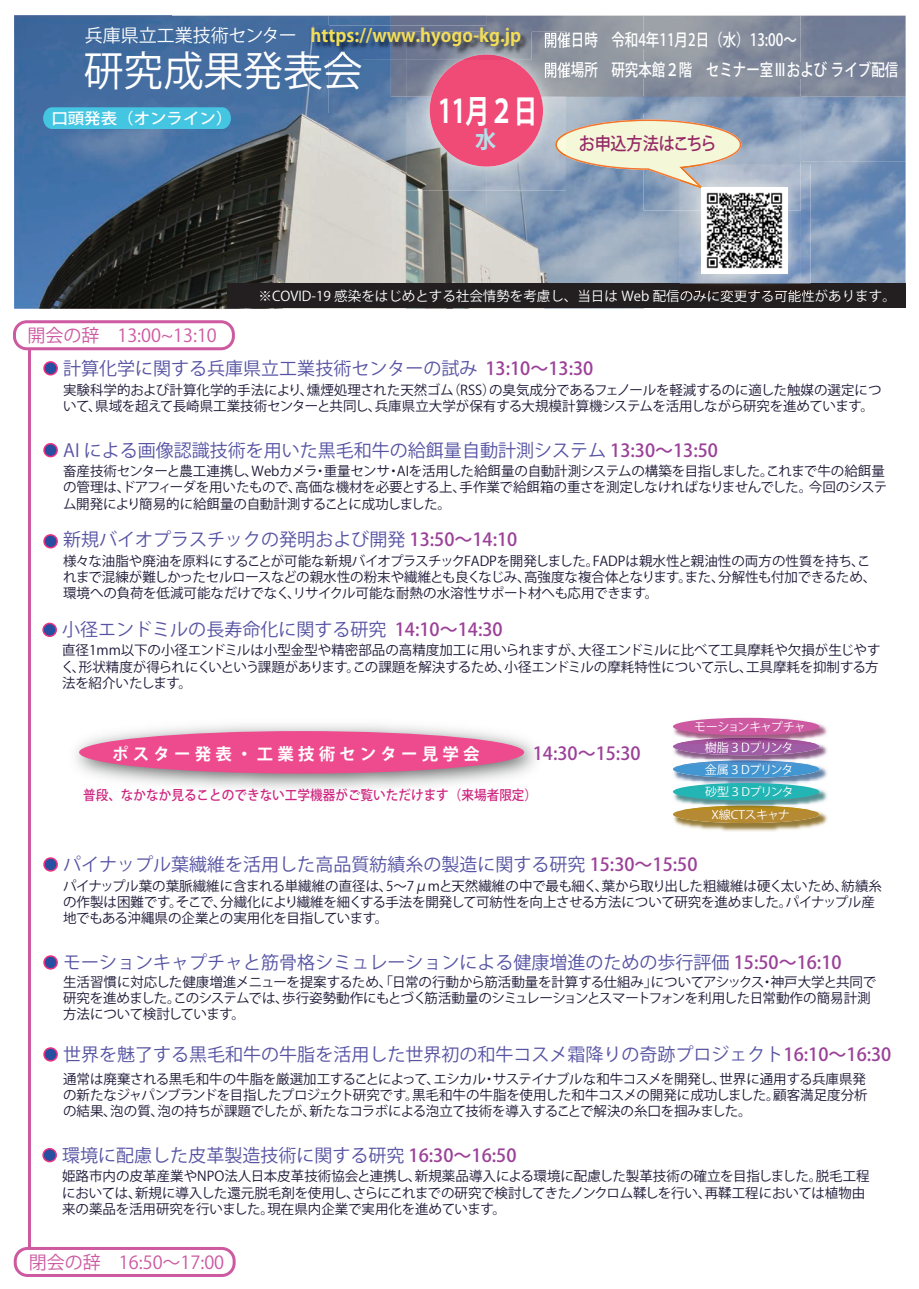
<style>
.page{position:relative;width:919px;height:1289px;background:#fff}
.page>*{position:absolute;margin:0;border:0;box-sizing:border-box;transform-origin:0 0}
.t1{font:41.1px "Koz Go Pro";color:#fff}
.t2{font:700 32.25px "Koz Go Pro";color:#fff;scale:.74 1}
.t3{font:700 23.1px "Koz Go Pro";color:#b3e1e9;scale:.91 1}
.t4{font:18px "Koz Go Pro";color:#5653a3}
.t5{font:18px "Koz Go Pro";color:#cd59a1}
.t6{font:700 18px "Koz Go Pro";color:#f1dd58}
.t7{font:18px "Koz Go Pro";color:#fff}
.t8{font:500 18px "Koz Go Pro";color:#9b4198}
.t9{font:500 17.7px "Koz Go Pro";letter-spacing:-.02em;color:#952a67;scale:.91 1}
.t10{font:500 16.95px "Koz Go Pro";color:#fff;scale:.8 1}
.t11{font:700 16.5px "Koz Go Pro";letter-spacing:.25em;color:#fff}
.t12{font:500 15.45px "Koz Go Pro";color:#fff;scale:1.06 1}
.t13{font:13.5px/16.2px "Koz Go Pro";letter-spacing:-.01em;color:#1e1837}
.t14{font:13.5px "Koz Go Pro";color:#fff}
.t15{font:500 13.5px "Koz Go Pro";color:#ce2680;scale:.93 1}
.t16{font:11.55px "Koz Go Pro";letter-spacing:-.05em;color:#fff;scale:1.04 1}
.t17{font:11.55px "Koz Go Pro";letter-spacing:-.1em;color:#fff;scale:1.04 1}
.t18{font:11.55px "Koz Go Pro";letter-spacing:-.03em;color:#fff;scale:1.04 1}
.s1{font-weight:500;color:#9b4198}
</style>
<div class="page">
<img style="left:14px;top:16px;width:393px;height:97px">
<img style="left:541px;top:97px;width:259px;height:16px">
<img style="left:800px;top:97px;width:105px;height:187px">
<img style="left:14px;top:113px;width:786px;height:195px">
<img style="left:391px;top:16px;width:514px;height:81px">
<img style="left:566px;top:62px;width:246px;height:16px">
<img style="left:566px;top:32px;width:230px;height:16px">
<div style="left:227px;top:284px;width:678px;height:24px;background:#231f20"></div>
<svg style="left:566px;top:119px;width:175px;height:70px;background:#d1d4c6"></svg>
<img style="left:76px;top:725px;width:460px;height:64px">
<div style="left:79px;top:731px;width:445px;height:42px;background:#ee4b8f;border-radius:50%"></div>
<svg style="left:43px;top:107px;width:188px;height:22px;background:#44c1df"></svg>
<img style="left:407px;top:97px;width:24px;height:16px">
<img style="left:407px;top:113px;width:159px;height:77px">
<img style="left:407px;top:60px;width:54px;height:37px">
<img style="left:511px;top:31px;width:55px;height:66px">
<img style="left:555px;top:133px;width:11px;height:23px">
<img style="left:545px;top:62px;width:21px;height:16px">
<img style="left:545px;top:32px;width:21px;height:16px">
<div style="left:429px;top:55px;width:114px;height:112px;background:#f04b77;border-radius:50%"></div>
<div style="left:44px;top:444px;width:13px;height:12px;background:#264ea1;border-radius:50%"></div>
<div style="left:43px;top:443px;width:15px;height:14px;border:2px solid #ee317f;border-radius:50%"></div>
<div style="left:44px;top:535px;width:13px;height:12px;background:#264ea1;border-radius:50%"></div>
<div style="left:43px;top:534px;width:15px;height:14px;border:2px solid #ee317f;border-radius:50%"></div>
<div style="left:44px;top:362px;width:13px;height:13px;background:#264ea1;border-radius:50%"></div>
<div style="left:43px;top:361px;width:15px;height:14px;border:2px solid #ee317f;border-radius:50%"></div>
<div style="left:43px;top:1148px;width:13px;height:13px;background:#264ea1;border-radius:50%"></div>
<div style="left:42px;top:1147px;width:15px;height:15px;border:2px solid #ee317f;border-radius:50%"></div>
<div style="left:44px;top:956px;width:13px;height:12px;background:#264ea1;border-radius:50%"></div>
<div style="left:43px;top:955px;width:15px;height:14px;border:2px solid #ee317f;border-radius:50%"></div>
<div style="left:44px;top:1047px;width:13px;height:13px;background:#264ea1;border-radius:50%"></div>
<div style="left:43px;top:1047px;width:15px;height:14px;border:2px solid #ee317f;border-radius:50%"></div>
<div style="left:44px;top:858px;width:13px;height:12px;background:#264ea1;border-radius:50%"></div>
<div style="left:43px;top:857px;width:15px;height:14px;border:2px solid #ee317f;border-radius:50%"></div>
<div style="left:43px;top:623px;width:13px;height:13px;background:#264ea1;border-radius:50%"></div>
<div style="left:42px;top:622px;width:15px;height:15px;border:2px solid #ee317f;border-radius:50%"></div>
<img style="left:309px;top:25px;width:177px;height:35px">
<img style="left:486px;top:25px;width:45px;height:6px">
<img style="left:309px;top:52px;width:20px;height:8px">
<img style="left:329px;top:52px;width:32px;height:8px">
<img style="left:407px;top:31px;width:124px;height:29px">
<img style="left:462px;top:55px;width:48px;height:5px">
<img style="left:673px;top:722px;width:155px;height:110px">
<div style="left:673px;top:760px;width:146px;height:17px;background:#4296d1;border-radius:50%"></div>
<div style="left:673px;top:805px;width:146px;height:18px;background:#b58a33;border-radius:50%"></div>
<img style="left:680px;top:760px;width:131px;height:5px">
<img style="left:705px;top:763px;width:86px;height:2px">
<div style="left:673px;top:737px;width:146px;height:18px;background:#9f5da6;border-radius:50%"></div>
<img style="left:673px;top:804px;width:155px;height:6px">
<img style="left:681px;top:805px;width:129px;height:5px">
<img style="left:711px;top:809px;width:78px;height:1px">
<div style="left:673px;top:783px;width:146px;height:17px;background:#23b5b4;border-radius:50%"></div>
<img style="left:673px;top:736px;width:155px;height:8px">
<img style="left:675px;top:737px;width:141px;height:7px">
<img style="left:705px;top:741px;width:86px;height:3px">
<div style="left:673px;top:717px;width:146px;height:18px;background:#cd59a1;border-radius:50%"></div>
<hr style="left:28px;top:349px;width:2px;height:899px;background:#cd59a1">
<div style="left:13px;top:320px;width:222px;height:30px;border:3px solid #cd59a1;border-radius:12px"></div>
<div style="left:14px;top:1246px;width:222px;height:30px;border:3px solid #cd59a1;border-radius:12px"></div>
<img style="left:680px;top:165px;width:130px;height:119px">
<img style="left:680px;top:165px;width:24px;height:24px">
<img style="left:681px;top:290px;width:129px;height:5px">
<img style="left:701px;top:188px;width:86px;height:85px">
<h3 class="t7" style="left:85px;top:24px;width:214px">兵庫県立工業技術センター</h3>
<p class="t10" style="left:543px;top:29px;width:318px">開催日時　令和4年11月2日（水）13:00～</p>
<h3 class="t6" style="left:310px;top:24px;width:212px">https://www.hyogo-kg.jp</h3>
<h1 class="t1" style="left:84px;top:45px;width:280px">研究成果発表会</h1>
<p class="t10" style="left:543px;top:59px;width:444px">開催場所　研究本館２階　セミナー室Ⅲおよびライブ配信</p>
<p class="t12" style="left:51px;top:108px;width:172px">口頭発表（オンライン）</p>
<h2 class="t2" style="left:438px;top:90px;width:136px">11月２日</h2>
<h3 class="t3" style="left:475px;top:125px;width:25px">水</h3>
<h3 class="t9" style="left:578px;top:132px;width:153px">お申込方法はこちら</h3>
<h3 class="t5" style="left:27px;top:323px;width:191px">開会の辞　13:00~13:10</h3>
<p class="t14" style="left:258px;top:288px;width:638px">※COVID-19 感染をはじめとする社会情勢を考慮し、当日は Web 配信のみに変更する可能性があります。</p>
<h3 class="t4" style="left:63px;top:357px;width:531px">計算化学に関する兵庫県立工業技術センターの試み <span class="s1">13:10～13:30</span></h3>
<p class="t13" style="left:63px;top:382px;width:819px">実験科学的および計算化学的手法により、燻煙処理された天然ゴム（RSS）の臭気成分であるフェノールを軽減するのに適した触媒の選定について、県域を超えて長崎県工業技術センターと共同し、兵庫県立大学が保有する大規模計算機システムを活用しながら研究を進めています。</p>
<h3 class="t4" style="left:63px;top:439px;width:656px">AI による画像認識技術を用いた黒毛和牛の給餌量自動計測システム <span class="s1">13:30～13:50</span></h3>
<p class="t13" style="left:63px;top:463px;width:825px">畜産技術センターと農工連携し、Webカメラ・重量センサ・AIを活用した給餌量の自動計測システムの構築を目指しました。これまで牛の給餌量の管理は、ドアフィーダを用いたもので、高価な機材を必要とする上、手作業で給餌箱の重さを測定しなければなりませんでした。今回のシステム開発により簡易的に給餌量の自動計測することに成功しました。</p>
<h3 class="t4" style="left:63px;top:528px;width:455px">新規バイオプラスチックの発明および開発 <span class="s1">13:50～14:10</span></h3>
<p class="t13" style="left:63px;top:553px;width:814px">様々な油脂や廃油を原料にすることが可能な新規バイオプラスチックFADPを開発しました。FADPは親水性と親油性の両方の性質を持ち、これまで混練が難しかったセルロースなどの親水性の粉末や繊維とも良くなじみ、高強度な複合体となります。また、分解性も付加できるため、環境への負荷を低減可能なだけでなく、リサイクル可能な耐熱の水溶性サポート材へも応用できます。</p>
<h3 class="t4" style="left:62px;top:618px;width:442px">小径エンドミルの長寿命化に関する研究 <span class="s1">14:10～14:30</span></h3>
<p class="t13" style="left:61px;top:642px;width:821px">直径1mm以下の小径エンドミルは小型金型や精密部品の高精度加工に用いられますが、大径エンドミルに比べて工具摩耗や欠損が生じやすく、形状精度が得られにくいという課題があります。この課題を解決するため、小径エンドミルの摩耗特性について示し、工具摩耗を抑制する方法を紹介いたします。</p>
<p class="t11" style="left:112px;top:743px;width:369px">ポスター発表・工業技術センター見学会</p>
<h3 class="t8" style="left:532px;top:742px;width:109px">14:30～15:30</h3>
<p class="t15" style="left:83px;top:786px;width:489px">普段、なかなか見ることのできない工学機器がご覧いただけます（来場者限定）</p>
<p class="t17" style="left:694px;top:719px;width:109px">モーションキャプチャ</p>
<p class="t16" style="left:704px;top:739px;width:87px">樹脂３Dプリンタ</p>
<p class="t16" style="left:705px;top:784px;width:87px">砂型３Dプリンタ</p>
<p class="t16" style="left:704px;top:762px;width:87px">金属３Dプリンタ</p>
<p class="t18" style="left:711px;top:807px;width:77px">X線CTスキャナ</p>
<h3 class="t4" style="left:63px;top:852px;width:635px">パイナップル葉繊維を活用した高品質紡績糸の製造に関する研究 <span class="s1">15:30～15:50</span></h3>
<p class="t13" style="left:63px;top:878px;width:820px">パイナップル葉の葉脈繊維に含まれる単繊維の直径は、5～7μmと天然繊維の中で最も細く、葉から取り出した粗繊維は硬く太いため、紡績糸の作製は困難です。そこで、分繊化により繊維を細くする手法を開発して可紡性を向上させる方法について研究を進めました。パイナップル産地でもある沖縄県の企業との実用化を目指しています。</p>
<h3 class="t4" style="left:63px;top:950px;width:779px">モーションキャプチャと筋骨格シミュレーションによる健康増進のための歩行評価 <span class="s1">15:50～16:10</span></h3>
<p class="t13" style="left:63px;top:974px;width:814px">生活習慣に対応した健康増進メニューを提案するため、「日常の行動から筋活動量を計算する仕組み」についてアシックス・神戸大学と共同で研究を進めました。このシステムでは、歩行姿勢動作にもとづく筋活動量のシミュレーションとスマートフォンを利用した日常動作の簡易計測方法について検討しています。</p>
<h3 class="t4" style="left:63px;top:1042px;width:829px">世界を魅了する黒毛和牛の牛脂を活用した世界初の和牛コスメ霜降りの奇跡プロジェクト<span class="s1">16:10～16:30</span></h3>
<p class="t13" style="left:63px;top:1070px;width:806px">通常は廃棄される黒毛和牛の牛脂を厳選加工することによって、エシカル・サステイナブルな和牛コスメを開発し、世界に通用する兵庫県発の新たなジャパンブランドを目指したプロジェクト研究です。黒毛和牛の牛脂を使用した和牛コスメの開発に成功しました。顧客満足度分析の結果、泡の質、泡の持ちが課題でしたが、新たなコラボによる泡立て技術を導入することで解決の糸口を掴みました。</p>
<h3 class="t4" style="left:62px;top:1143px;width:455px">環境に配慮した皮革製造技術に関する研究 <span class="s1">16:30～16:50</span></h3>
<p class="t13" style="left:62px;top:1168px;width:809px">姫路市内の皮革産業やNPO法人日本皮革技術協会と連携し、新規薬品導入による環境に配慮した製革技術の確立を目指しました。脱毛工程においては、新規に導入した還元脱毛剤を使用し、さらにこれまでの研究で検討してきたノンクロム鞣しを行い、再鞣工程においては植物由来の薬品を活用研究を行いました。現在県内企業で実用化を進めています。</p>
<h3 class="t5" style="left:29px;top:1250px;width:197px">閉会の辞　16:50～17:00</h3>
</div>
